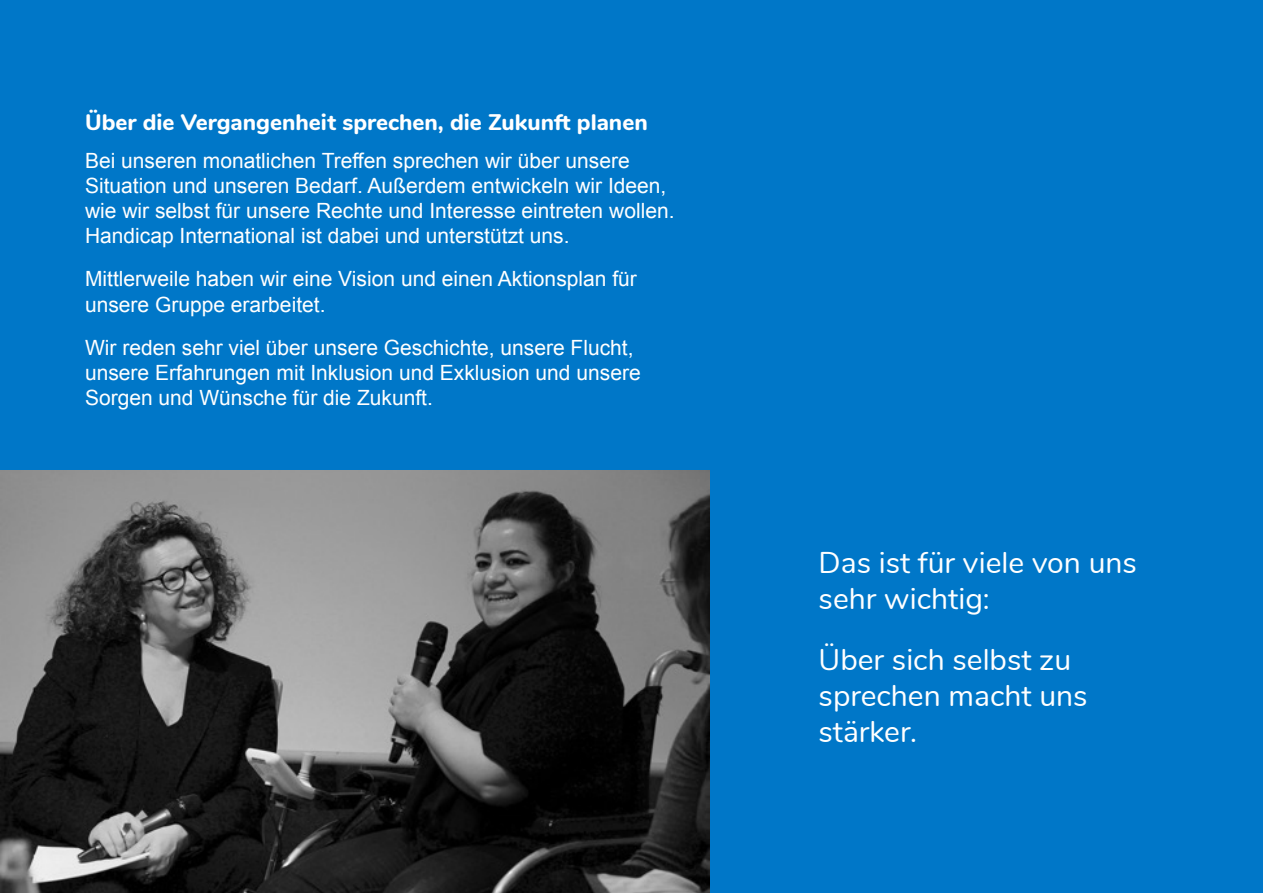
<style>
.page{position:relative;width:1263px;height:893px;background:#0077c8}
.page>*{position:absolute;margin:0;border:0;box-sizing:border-box;transform-origin:0 0}
.t1{font:30px/36px "Nunito";color:#fff}
.t2{font:800 22.5px "Nunito";color:#fff}
.t3{font:21px/25.2px "Arial";color:#fff}
</style>
<div class="page">
<img style="left:0;top:470px;width:710px;height:423px">
<h3 class="t2" style="left:85px;top:105px;width:564px">Über die Vergangenheit sprechen, die Zukunft planen</h3>
<p class="t3" style="left:85px;top:148px;width:591px">Bei unseren monatlichen Treffen sprechen wir über unsere Situation und unseren Bedarf. Außerdem entwickeln wir Ideen, wie wir selbst für unsere Rechte und Interesse eintreten wollen.<br>Handicap International ist dabei und unterstützt uns.</p>
<p class="t3" style="left:85px;top:267px;width:553px">Mittlerweile haben wir eine Vision und einen Aktionsplan für unsere Gruppe erarbeitet.</p>
<p class="t3" style="left:85px;top:335px;width:557px">Wir reden sehr viel über unsere Geschichte, unsere Flucht, unsere Erfahrungen mit Inklusion und Exklusion und unsere<br>Sorgen und Wünsche für die Zukunft.</p>
<p class="t1" style="left:819px;top:542px;width:320px">Das ist für viele von uns sehr wichtig:</p>
<p class="t1" style="left:819px;top:640px;width:271px">Über sich selbst zu sprechen macht uns stärker.</p>
</div>
